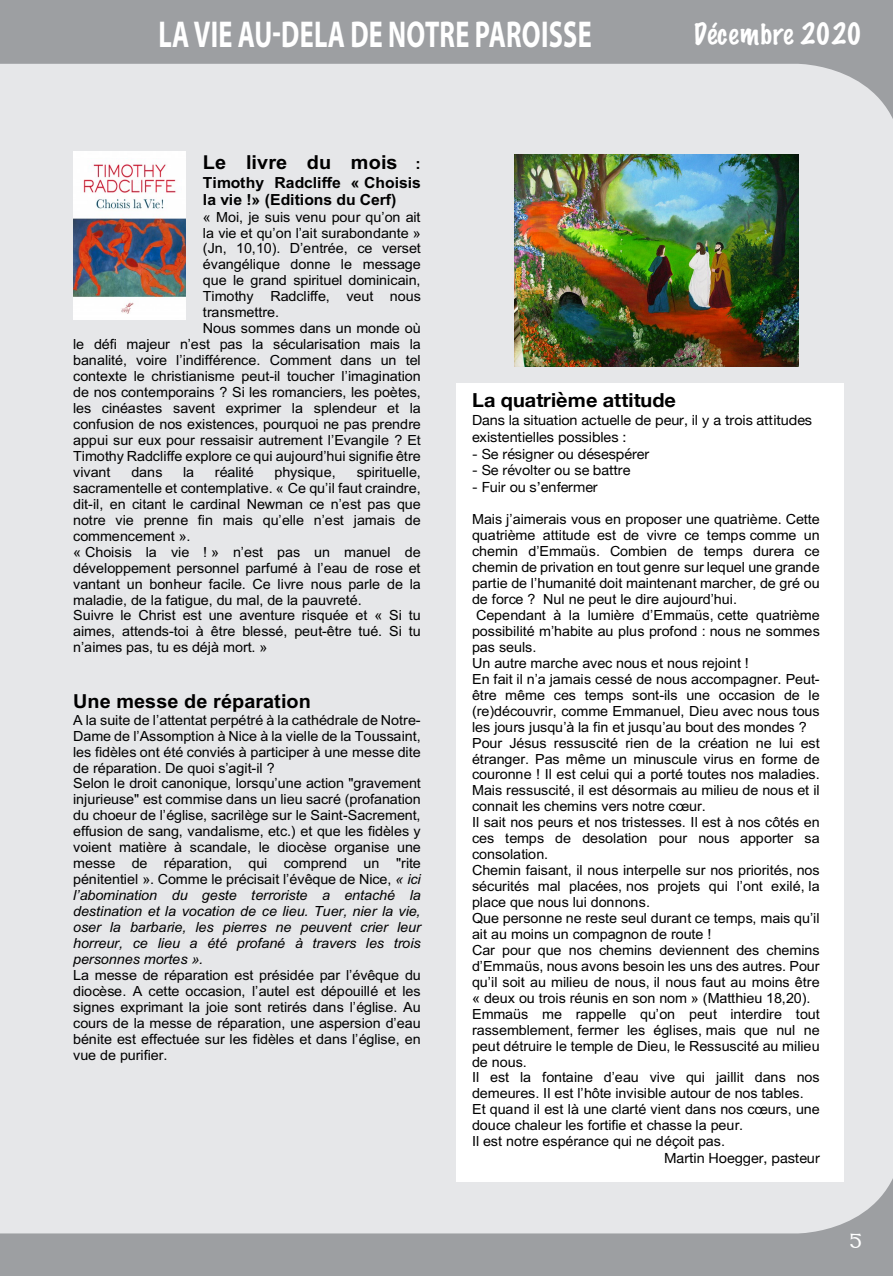
<style>
.page{position:relative;width:893px;height:1276px;background:#fff}
.page>*{position:absolute;margin:0;border:0;box-sizing:border-box;transform-origin:0 0}
.t1{font:700 37.5px "Myriad Pro";letter-spacing:.01em;color:#fff;scale:.7 1}
.t2{font:100 27px "Marker Felt";color:#fff}
.t3{font:700 19.35px "Arial";letter-spacing:.01em;color:#000}
.t4{font:700 19.35px "Helvetica Neue";letter-spacing:.01em;color:#000}
.t5{font:18px "Celtic Hand";color:#fff}
.t6{font:700 15.3px/17.7px "Arial";color:#000}
.t7{font:13.95px/15.9px "Arial";letter-spacing:-.01em;color:#000}
.t8{font:13.95px/16.6px "Helvetica Neue";letter-spacing:-.005em;color:#000}
.s1{font-size:15.3px}
.s2{font-style:italic}
</style>
<div class="page">
<div style="left:844px;top:383px;width:49px;height:845px;background:#e6e7e9"></div>
<div style="left:394px;top:60px;width:499px;height:323px;background:#e6e7e9"></div>
<div style="left:0;top:58px;width:455px;height:1218px;background:#e6e7e9"></div>
<svg style="left:0;top:1148px;width:893px;height:128px"></svg>
<svg style="left:0;top:0;width:893px;height:119px;fill:#9d9fa2"></svg>
<img style="left:514px;top:155px;width:284px;height:212px">
<img style="left:73px;top:151px;width:113px;height:168px">
<h1 class="t1" style="left:158px;top:9px;width:620px">LA VIE AU-DELA DE NOTRE PAROISSE</h1>
<h2 class="t2" style="left:694px;top:12px;width:169px">Décembre 2020</h2>
<h3 class="t3" style="left:203px;top:149px;width:219px">Le livre du mois <span class="s1">:</span></h3>
<p class="t6" style="left:203px;top:174px;width:219px">Timothy Radcliffe « Choisis la vie !» (Editions du Cerf)</p>
<p class="t7" style="left:203px;top:209px;width:219px">« Moi, je suis venu pour qu’on ait</p>
<p class="t7" style="left:203px;top:225px;width:219px">la vie et qu’on l’ait surabondante »</p>
<p class="t7" style="left:203px;top:240px;width:219px">(Jn, 10,10). D’entrée, ce verset</p>
<p class="t7" style="left:203px;top:256px;width:219px">évangélique donne le message</p>
<p class="t7" style="left:203px;top:272px;width:219px">que le grand spirituel dominicain,</p>
<p class="t7" style="left:203px;top:288px;width:220px">Timothy Radcliffe, veut nous</p>
<p class="t7" style="left:203px;top:304px;width:78px">transmettre.</p>
<p class="t7" style="left:203px;top:320px;width:219px">Nous sommes dans un monde où</p>
<p class="t7" style="left:73px;top:336px;width:349px">le défi majeur n’est pas la sécularisation mais la</p>
<p class="t7" style="left:73px;top:352px;width:349px">banalité, voire l’indifférence. Comment dans un tel</p>
<p class="t7" style="left:73px;top:368px;width:349px">contexte le christianisme peut-il toucher l’imagination</p>
<p class="t7" style="left:73px;top:384px;width:349px">de nos contemporains ? Si les romanciers, les poètes,</p>
<p class="t7" style="left:73px;top:400px;width:349px">les cinéastes savent exprimer la splendeur et la</p>
<p class="t7" style="left:73px;top:416px;width:349px">confusion de nos existences, pourquoi ne pas prendre</p>
<p class="t7" style="left:73px;top:432px;width:349px">appui sur eux pour ressaisir autrement l’Evangile ? Et</p>
<p class="t7" style="left:73px;top:448px;width:349px">Timothy Radcliffe explore ce qui aujourd’hui signifie être</p>
<p class="t7" style="left:73px;top:464px;width:39px">vivant</p>
<p class="t7" style="left:131px;top:464px;width:33px">dans</p>
<p class="t7" style="left:183px;top:464px;width:13px">la</p>
<p class="t7" style="left:215px;top:464px;width:40px">réalité</p>
<p class="t7" style="left:274px;top:464px;width:63px">physique,</p>
<p class="t7" style="left:73px;top:464px;width:349px;text-indent:283px">spirituelle, sacramentelle et contemplative. « Ce qu’il faut craindre, dit-il, en citant le cardinal Newman ce n’est pas que notre vie prenne fin mais qu’elle n’est jamais de commencement ».<br>« Choisis la vie ! » n’est pas un manuel de développement personnel parfumé à l’eau de rose et vantant un bonheur facile. Ce livre nous parle de la maladie, de la fatigue, du mal, de la pauvreté.<br>Suivre le Christ est une aventure risquée et « Si tu aimes, attends-toi à être blessé, peut-être tué. Si tu n’aimes pas, tu es déjà mort. »</p>
<h3 class="t3" style="left:73px;top:687px;width:239px">Une messe de réparation</h3>
<p class="t7" style="left:73px;top:712px;width:349px">A la suite de l’attentat perpétré à la cathédrale de Notre-Dame de l’Assomption à Nice à la vielle de la Toussaint, les fidèles ont été conviés à participer à une messe dite de réparation. De quoi s’agit-il ?<br>Selon le droit canonique, lorsqu’une action "gravement injurieuse" est commise dans un lieu sacré (profanation du choeur de l’église, sacrilège sur le Saint-Sacrement, effusion de sang, vandalisme, etc.) et que les fidèles y voient matière à scandale, le diocèse organise une messe de réparation, qui comprend un "rite pénitentiel ». Comme le précisait l’évêque de Nice, <span class="s2">« ici l’abomination du geste terroriste a entaché la destination et la vocation de ce lieu. Tuer, nier la vie, oser la barbarie, les pierres ne peuvent crier leur horreur, ce lieu a été profané à travers les trois personnes mortes ».</span></p>
<p class="t7" style="left:73px;top:966px;width:349px;text-align:justify">La messe de réparation est présidée par l’évêque du diocèse. A cette occasion, l’autel est dépouillé et les signes exprimant la joie sont retirés dans l’église. Au cours de la messe de réparation, une aspersion d’eau bénite est effectuée sur les fidèles et dans l’église, en vue de purifier.</p>
<h3 class="t4" style="left:472px;top:385px;width:205px">La quatrième attitude</h3>
<p class="t8" style="left:472px;top:413px;width:341px">Dans la situation actuelle de peur, il y a trois attitudes existentielles possibles :</p>
<p class="t8" style="left:472px;top:446px;width:179px">- Se résigner ou désespérer</p>
<p class="t8" style="left:472px;top:463px;width:160px">- Se révolter ou se battre</p>
<p class="t8" style="left:472px;top:479px;width:127px">- Fuir ou s’enfermer</p>
<p class="t7" style="left:472px;top:511px;width:349px">Mais j’aimerais vous en proposer une quatrième. Cette quatrième attitude est de vivre ce temps comme un chemin d’Emmaüs. Combien de temps durera ce chemin de privation en tout genre sur lequel une grande partie de l’humanité doit maintenant marcher, de gré ou de force ? Nul ne peut le dire aujourd’hui.<br>Cependant à la lumière d’Emmaüs, cette quatrième possibilité m’habite au plus profond : nous ne sommes pas seuls.<br>Un autre marche avec nous et nous rejoint !<br>En fait il n’a jamais cessé de nous accompagner. Peut&shy;être même ces temps sont-ils une occasion de le (re)découvrir, comme Emmanuel, Dieu avec nous tous les jours jusqu’à la fin et jusqu’au bout des mondes ?<br>Pour Jésus ressuscité rien de la création ne lui est étranger. Pas même un minuscule virus en forme de couronne ! Il est celui qui a porté toutes nos maladies.<br>Mais ressuscité, il est désormais au milieu de nous et il connait les chemins vers notre cœur.<br>Il sait nos peurs et nos tristesses. Il est à nos côtés en ces temps de desolation pour nous apporter sa consolation.<br>Chemin faisant, il nous interpelle sur nos priorités, nos sécurités mal placées, nos projets qui l’ont exilé, la place que nous lui donnons.<br>Que personne ne reste seul durant ce temps, mais qu’il ait au moins un compagnon de route !<br>Car pour que nos chemins deviennent des chemins d’Emmaüs, nous avons besoin les uns des autres. Pour qu’il soit au milieu de nous, il nous faut au moins être « deux ou trois réunis en son nom » (Matthieu 18,20).<br>Emmaüs me rappelle qu’on peut interdire tout rassemblement, fermer les églises, mais que nul ne peut détruire le temple de Dieu, le Ressuscité au milieu de nous.<br>Il est la fontaine d’eau vive qui jaillit dans nos demeures. Il est l’hôte invisible autour de nos tables.<br>Et quand il est là une clarté vient dans nos cœurs, une douce chaleur les fortifie et chasse la peur.<br>Il est notre espérance qui ne déçoit pas.</p>
<p class="t8" style="left:664px;top:1150px;width:157px">Martin Hoegger, pasteur</p>
<p class="t5" style="left:850px;top:1233px;width:13px">5</p>
</div>
